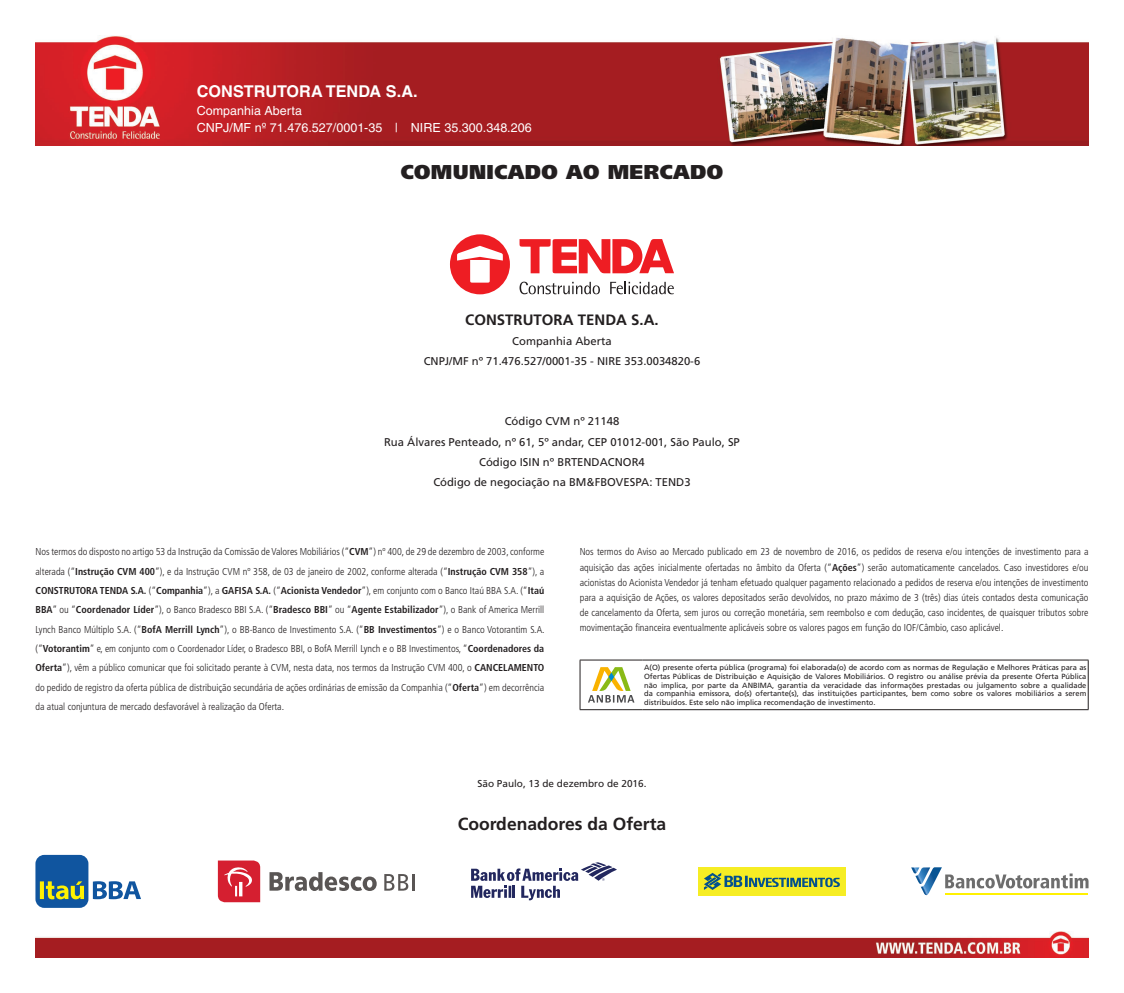
<style>
.page{position:relative;width:1124px;height:993px;background:#fff}
.page>*{position:absolute;margin:0;border:0;box-sizing:border-box;transform-origin:0 0}
.t1{font:900 20px "Frutiger";letter-spacing:.02em;color:#231f20}
.t2{font:700 17.5px "Frutiger";color:#231f20}
.t3{font:700 16.25px "Helvetica";letter-spacing:.005em;color:#fff}
.t4{font:700 15px "Frutiger";color:#231f20}
.t5{font:12.5px/17.5px "Helvetica";letter-spacing:.005em;color:#fff}
.t6{font:11.25px/20.1px "Frutiger";color:#231f20;text-align:center}
.t7{font:300 condensed 10px/19.2px "Frutiger";color:#231f20;text-align:justify}
.t8{font:10px "Frutiger";color:#231f20}
.t9{font:7.5px/8.8px "Frutiger";color:#231f20;text-align:justify}
.s1{font-weight:700}
</style>
<div class="page">
<img style="left:35px;top:35px;width:1053px;height:110px">
<img style="left:35px;top:931px;width:1053px;height:25px">
<div style="left:450px;top:234px;width:60px;height:60px;background:#ee1d23;border-radius:50%"></div>
<svg style="left:457px;top:246px;width:46px;height:36px"></svg>
<svg style="left:519px;top:281px;width:81px;height:13px"></svg>
<svg style="left:610px;top:282px;width:63px;height:12px"></svg>
<svg style="left:519px;top:239px;width:155px;height:34px"></svg>
<hr style="left:579px;top:659px;width:63px;height:1px;background:#231f20">
<hr style="left:579px;top:660px;width:1px;height:49px;background:#231f20">
<hr style="left:642px;top:659px;width:446px;height:1px;background:#231f20">
<hr style="left:1087px;top:660px;width:1px;height:49px;background:#231f20">
<hr style="left:579px;top:709px;width:63px;height:1px;background:#231f20">
<hr style="left:642px;top:709px;width:446px;height:1px;background:#231f20">
<svg style="left:588px;top:667px;width:46px;height:35px"></svg>
<svg style="left:93px;top:881px;width:48px;height:17px"></svg>
<div style="left:35px;top:854px;width:53px;height:53px;background:#10559f;border-radius:9px"></div>
<svg style="left:40px;top:881px;width:44px;height:18px"></svg>
<svg style="left:218px;top:860px;width:42px;height:41px;background:#da3f4d"></svg>
<svg style="left:384px;top:874px;width:30px;height:16px"></svg>
<svg style="left:269px;top:872px;width:107px;height:18px"></svg>
<svg style="left:471px;top:862px;width:146px;height:38px"></svg>
<div style="left:698px;top:867px;width:147px;height:28px;background:#f6ed24"></div>
<svg style="left:703px;top:872px;width:136px;height:17px"></svg>
<svg style="left:911px;top:867px;width:177px;height:28px"></svg>
<h3 class="t3" style="left:197px;top:81px;width:222px">CONSTRUTORA TENDA S.A.</h3>
<p class="t5" style="left:197px;top:101px;width:336px">Companhia Aberta<br>CNPJ/MF nº 71.476.527/0001-35 | NIRE 35.300.348.206</p>
<h1 class="t1" style="left:401px;top:160px;width:324px">COMUNICADO AO MERCADO</h1>
<h3 class="t4" style="left:465px;top:311px;width:195px">CONSTRUTORA TENDA S.A.</h3>
<p class="t6" style="left:423px;top:331px;width:278px">Companhia Aberta<br>CNPJ/MF nº 71.476.527/0001-35 - NIRE 353.0034820-6</p>
<p class="t6" style="left:384px;top:411px;width:357px">Código CVM nº 21148<br>Rua Álvares Penteado, nº 61, 5º andar, CEP 01012-001, São Paulo, SP Código ISIN nº BRTENDACNOR4<br>Código de negociação na BM&amp;FBOVESPA: TEND3</p>
<p class="t7" style="left:35px;top:542px;width:510px">Nos termos do disposto no artigo 53 da Instrução da Comissão de Valores Mobiliários (“<span class="s1">CVM</span>”) nº 400, de 29 de dezembro de 2003, conforme alterada (“<span class="s1">Instrução CVM 400</span>”), e da Instrução CVM nº 358, de 03 de janeiro de 2002, conforme alterada (“<span class="s1">Instrução CVM 358</span>”), a <span class="s1">CONSTRUTORA TENDA S.A.</span> (“<span class="s1">Companhia</span>”), a <span class="s1">GAFISA S.A.</span> (“<span class="s1">Acionista Vendedor</span>”), em conjunto com o Banco Itaú BBA S.A. (“<span class="s1">Itaú BBA</span>” ou “<span class="s1">Coordenador Líder</span>”), o Banco Bradesco BBI S.A. (“<span class="s1">Bradesco BBI</span>” ou “<span class="s1">Agente Estabilizador</span>”), o Bank of America Merrill Lynch Banco Múltiplo S.A. (“<span class="s1">BofA Merrill Lynch</span>”), o BB-Banco de Investimento S.A. (“<span class="s1">BB Investimentos</span>”) e o Banco Votorantim S.A. (“<span class="s1">Votorantim</span>” e, em conjunto com o Coordenador Líder, o Bradesco BBI, o BofA Merrill Lynch e o BB Investimentos, “<span class="s1">Coordenadores da Oferta</span>”), vêm a público comunicar que foi solicitado perante à CVM, nesta data, nos termos da Instrução CVM 400, o <span class="s1">CANCELAMENTO </span>do pedido de registro da oferta pública de distribuição secundária de ações ordinárias de emissão da Companhia (“<span class="s1">Oferta</span>”) em decorrência da atual conjuntura de mercado desfavorável à realização da Oferta.</p>
<p class="t7" style="left:579px;top:544px;width:510px;line-height:15.1px">Nos termos do Aviso ao Mercado publicado em 23 de novembro de 2016, os pedidos de reserva e/ou intenções de investimento para a aquisição das ações inicialmente ofertadas no âmbito da Oferta (“<span class="s1">Ações</span>”) serão automaticamente cancelados. Caso investidores e/ou acionistas do Acionista Vendedor já tenham efetuado qualquer pagamento relacionado a pedidos de reserva e/ou intenções de investimento para a aquisição de Ações, os valores depositados serão devolvidos, no prazo máximo de 3 (três) dias úteis contados desta comunicação de cancelamento da Oferta, sem juros ou correção monetária, sem reembolso e com dedução, caso incidentes, de quaisquer tributos sobre movimentação financeira eventualmente aplicáveis sobre os valores pagos em função do IOF/Câmbio, caso aplicável.</p>
<p class="t9" style="left:644px;top:663px;width:444px">A(O) presente oferta pública (programa) foi elaborada(o) de acordo com as normas de Regulação e Melhores Práticas para as Ofertas Públicas de Distribuição e Aquisição de Valores Mobiliários. O registro ou análise prévia da presente Oferta Pública não implica, por parte da ANBIMA, garantia da veracidade das informações prestadas ou julgamento sobre a qualidade da companhia emissora, do(s) ofertante(s), das instituições participantes, bem como sobre os valores mobiliários a serem distribuídos. Este selo não implica recomendação de investimento.</p>
<p class="t8" style="left:477px;top:777px;width:170px">São Paulo, 13 de dezembro de 2016.</p>
<h2 class="t2" style="left:457px;top:813px;width:210px">Coordenadores da Oferta</h2>
</div>
